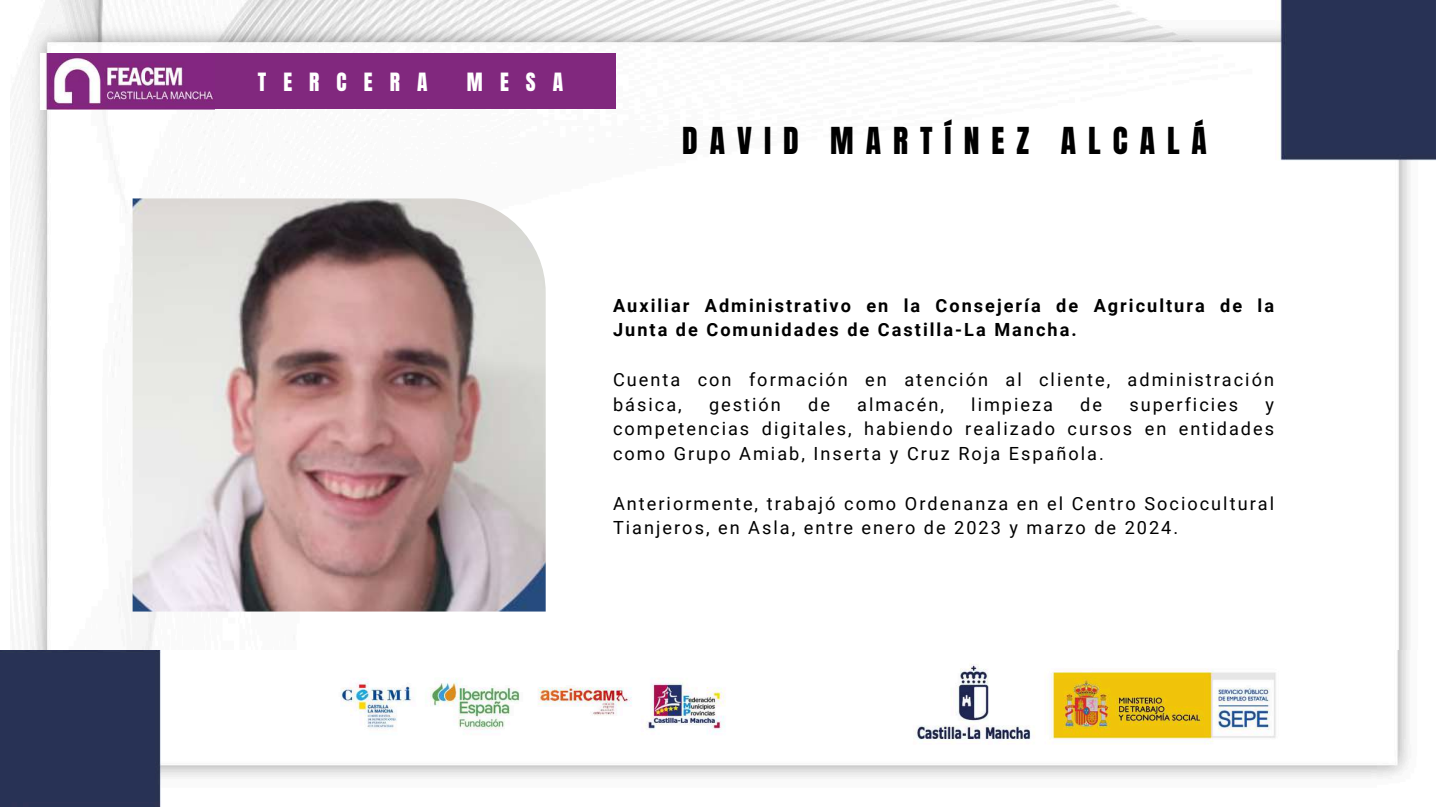
<style>
.page{position:relative;width:1440px;height:810px;background:#fff}
.page>*{position:absolute;margin:0;border:0;box-sizing:border-box;transform-origin:0 0}
.t1{font:31.6px "Anton";letter-spacing:.38em;color:#000}
.t2{font:21.4px "Anton";letter-spacing:.8em;color:#fff}
.t3{font:18.1px/24.8px "Roboto";letter-spacing:.11em;color:#000}
.t4{font:700 18.1px/24.8px "Roboto";letter-spacing:.11em;color:#000}
</style>
<div class="page">
<img style="left:10px;top:0;width:1426px;height:650px">
<img style="left:0;top:650px;width:1409px;height:156px">
<img style="left:133px;top:198px;width:413px;height:414px">
<div style="left:150px;top:53px;width:466px;height:56px;background:#81287e"></div>
<img style="left:41px;top:53px;width:173px;height:56px">
<img style="left:322px;top:660px;width:962px;height:95px">
<p class="t2" style="left:258px;top:67px;width:171px">TERCERA</p>
<p class="t2" style="left:467px;top:67px;width:98px">MESA</p>
<h1 class="t1" style="left:682px;top:118px;width:526px">DAVID MARTÍNEZ ALCALÁ</h1>
<p class="t4" style="left:613px;top:293px;width:663px">Auxiliar Administrativo en la Consejería de Agricultura de la<br>Junta de Comunidades de Castilla-La Mancha.</p>
<p class="t3" style="left:613px;top:367px;width:663px">Cuenta con formación en atención al cliente, administración básica,</p>
<p class="t3" style="left:709px;top:392px;width:73px">gestión</p>
<p class="t3" style="left:808px;top:392px;width:23px">de</p>
<p class="t3" style="left:857px;top:392px;width:88px">almacén,</p>
<p class="t3" style="left:971px;top:392px;width:83px">limpieza</p>
<p class="t3" style="left:1080px;top:392px;width:23px">de</p>
<p class="t3" style="left:1129px;top:392px;width:110px">superficies</p>
<p class="t3" style="left:613px;top:392px;width:663px;text-align:justify;text-indent:652px">y competencias digitales, habiendo realizado cursos en entidades como Grupo Amiab, Inserta y Cruz Roja Española.</p>
<p class="t3" style="left:613px;top:491px;width:663px">Anteriormente, trabajó como Ordenanza en el Centro Sociocultural<br>Tianjeros, en Asla, entre enero de 2023 y marzo de 2024.</p>
</div>
